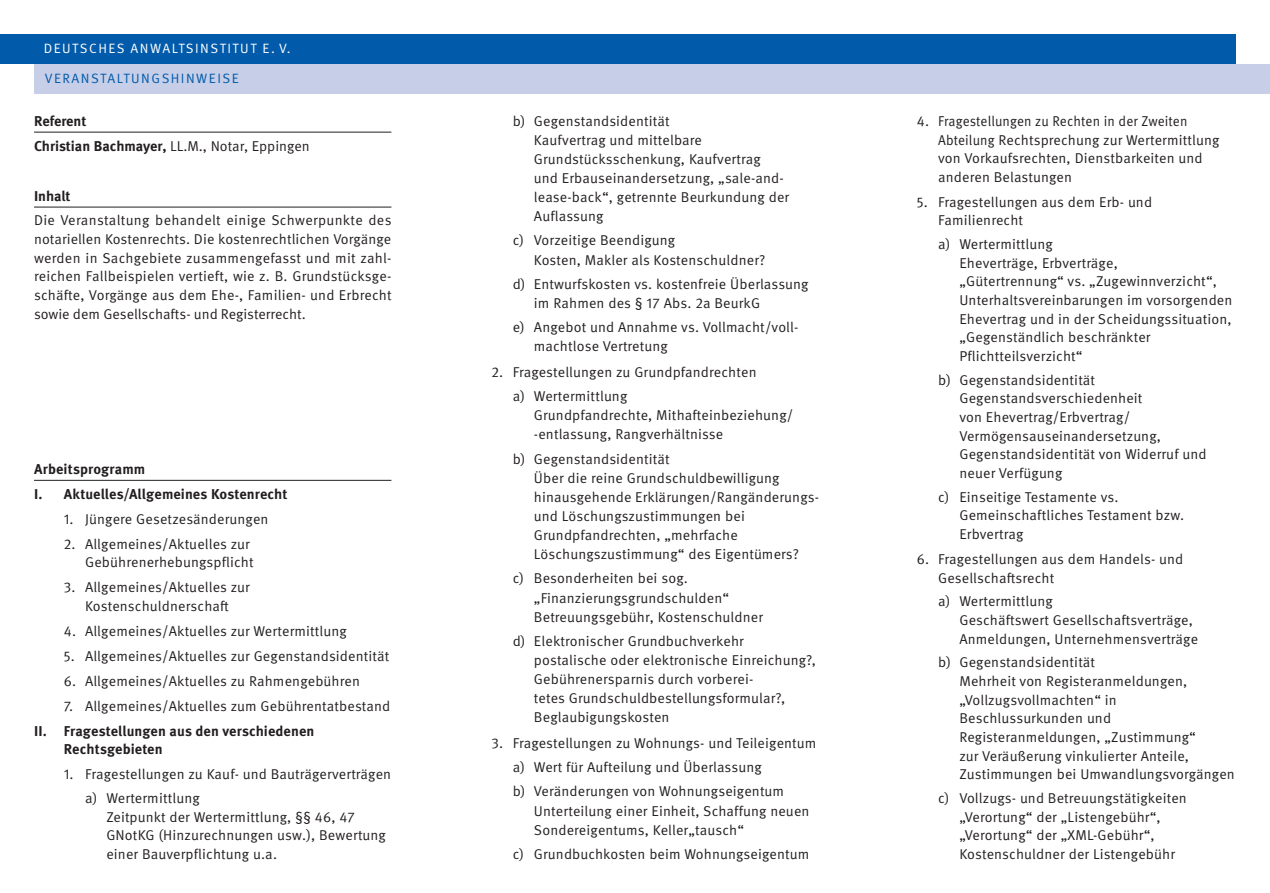
<style>
.page{position:relative;width:1270px;height:893px;background:#fff}
.page>*{position:absolute;margin:0;border:0;box-sizing:border-box;transform-origin:0 0}
.t1{font:14.25px/18.6px "Meta OT Norm";letter-spacing:.01em;color:#231f20}
.t2{font:700 14.25px/25px "Meta OT";letter-spacing:.005em;color:#231f20}
.t3{font:13.5px "Meta OT Norm";letter-spacing:.11em;color:#fff}
.t4{font:13.5px "Meta OT Norm";letter-spacing:.11em;color:#015aaa}
.s1{font-family:"Meta OT";font-weight:700}
</style>
<div class="page">
<div style="left:34px;top:64px;width:1235px;height:30px;background:#c7cee8"></div>
<div style="left:0;top:34px;width:1235px;height:30px;background:#015aaa"></div>
<hr style="left:34px;top:132px;width:357px;height:1px;background:#231f20">
<hr style="left:34px;top:207px;width:357px;height:1px;background:#231f20">
<hr style="left:34px;top:480px;width:357px;height:1px;background:#231f20">
<p class="t3" style="left:44px;top:40px;width:248px">DEUTSCHES ANWALTSINSTITUT E. V.</p>
<p class="t4" style="left:45px;top:70px;width:195px">VERANSTALTUNGSHINWEISE</p>
<p class="t2" style="left:34px;top:108px;width:54px">Referent</p>
<p class="t1" style="left:34px;top:136px;width:277px"><span class="s1">Christian Bachmayer,</span> LL.M., Notar, Eppingen</p>
<p class="t2" style="left:34px;top:183px;width:38px">Inhalt</p>
<p class="t1" style="left:34px;top:211px;width:359px;text-align:justify">Die Veranstaltung behandelt einige Schwerpunkte des notariellen Kostenrechts. Die kostenrechtlichen Vorgänge werden in Sachgebiete zusammengefasst und mit zahl&shy;reichen Fallbeispielen vertieft, wie z. B. Grundstücksge&shy;schäfte, Vorgänge aus dem Ehe-, Familien- und Erbrecht sowie dem Gesellschafts- und Registerrecht.</p>
<p class="t2" style="left:34px;top:456px;width:255px">Arbeitsprogramm<br>I. Aktuelles/Allgemeines Kostenrecht</p>
<p class="t1" style="left:64px;top:510px;width:206px">1. Jüngere Gesetzesänderungen</p>
<p class="t1" style="left:64px;top:535px;width:191px;text-align:right">2. Allgemeines/Aktuelles zur<br>Gebührenerhebungspflicht</p>
<p class="t1" style="left:64px;top:578px;width:187px;text-align:center">3. Allgemeines/Aktuelles zur<br>Kostenschuldnerschaft</p>
<p class="t1" style="left:64px;top:622px;width:284px">4. Allgemeines/Aktuelles zur Wertermittlung</p>
<p class="t1" style="left:64px;top:647px;width:327px">5. Allgemeines/Aktuelles zur Gegenstandsidentität</p>
<p class="t1" style="left:64px;top:672px;width:298px">6. Allgemeines/Aktuelles zu Rahmengebühren</p>
<p class="t1" style="left:64px;top:697px;width:328px">7. Allgemeines/Aktuelles zum Gebührentatbestand</p>
<p class="t2" style="left:64px;top:722px;width:252px;line-height:18.6px;text-indent:-30px">II. Fragestellungen aus den verschiedenen<br>Rechtsgebieten</p>
<p class="t1" style="left:85px;top:763px;width:307px;line-height:23.7px;text-indent:-21px">1. Fragestellungen zu Kauf- und Bauträgerverträgen a) Wertermittlung</p>
<p class="t1" style="left:106px;top:808px;width:281px">Zeitpunkt der Wertermittlung, §§ 46, 47<br>GNotKG (Hinzurechnungen usw.), Bewertung einer Bauverpflichtung u.a.</p>
<p class="t1" style="left:534px;top:111px;width:257px;line-height:19px;text-indent:-21px">b) Gegenstandsidentität<br>Kaufvertrag und mittelbare<br>Grundstücksschenkung, Kaufvertrag<br>und Erbauseinandersetzung, „sale-and&shy;lease-back“, getrennte Beurkundung der<br>Auflassung</p>
<p class="t1" style="left:534px;top:231px;width:233px;line-height:19px;text-indent:-21px">c) Vorzeitige Beendigung<br>Kosten, Makler als Kostenschuldner?</p>
<p class="t1" style="left:534px;top:275px;width:276px;line-height:19px;text-indent:-21px">d) Entwurfskosten vs. kostenfreie Überlassung im Rahmen des § 17 Abs. 2a BeurkG</p>
<p class="t1" style="left:534px;top:318px;width:266px;line-height:19px;text-indent:-21px">e) Angebot und Annahme vs. Vollmacht/voll&shy;machtlose Vertretung</p>
<p class="t1" style="left:512px;top:360px;width:245px;line-height:24.3px;text-indent:-21px">2. Fragestellungen zu Grundpfandrechten a) Wertermittlung</p>
<p class="t1" style="left:534px;top:406px;width:261px;line-height:19px">Grundpfandrechte, Mithafteinbeziehung/ -entlassung, Rangverhältnisse</p>
<p class="t1" style="left:534px;top:449px;width:286px;line-height:19px;text-indent:-21px">b) Gegenstandsidentität<br>Über die reine Grundschuldbewilligung hinausgehende Erklärungen/Rangänderungs&shy;und Löschungszustimmungen bei Grundpfandrechten, „mehrfache Löschungszustimmung“ des Eigentümers?</p>
<p class="t1" style="left:534px;top:569px;width:231px;line-height:19px;text-indent:-21px">c) Besonderheiten bei sog. „Finanzierungsgrundschulden“<br>Betreuungsgebühr, Kostenschuldner</p>
<p class="t1" style="left:534px;top:632px;width:283px;line-height:19px;text-indent:-21px">d) Elektronischer Grundbuchverkehr postalische oder elektronische Einreichung?, Gebührenersparnis durch vorberei-<br>tetes Grundschuldbestellungsformular?, Beglaubigungskosten</p>
<p class="t1" style="left:512px;top:731px;width:305px;line-height:24.3px;text-indent:-21px">3. Fragestellungen zu Wohnungs- und Teileigentum a) Wert für Aufteilung und Überlassung<br>b) Veränderungen von Wohnungseigentum</p>
<p class="t1" style="left:534px;top:801px;width:277px;line-height:19px">Unterteilung einer Einheit, Schaffung neuen<br>Sondereigentums, Keller„tausch“</p>
<p class="t1" style="left:512px;top:845px;width:298px">c) Grundbuchkosten beim Wohnungseigentum</p>
<p class="t1" style="left:938px;top:112px;width:283px;text-indent:-21px">4. Fragestellungen zu Rechten in der Zweiten Abteilung Rechtsprechung zur Wertermittlung von Vorkaufsrechten, Dienstbarkeiten und anderen Belastungen</p>
<p class="t1" style="left:938px;top:193px;width:215px;text-indent:-21px">5. Fragestellungen aus dem Erb- und<br>Familienrecht</p>
<p class="t1" style="left:959px;top:235px;width:274px;text-indent:-21px">a) Wertermittlung<br>Eheverträge, Erbverträge,<br>„Gütertrennung“ vs. „Zugewinnverzicht“, Unterhaltsvereinbarungen im vorsorgenden Ehevertrag und in der Scheidungssituation, „Gegenständlich beschränkter Pflichtteilsverzicht“</p>
<p class="t1" style="left:959px;top:371px;width:248px;text-indent:-21px">b) Gegenstandsidentität<br>Gegenstandsverschiedenheit<br>von Ehevertrag/Erbvertrag/<br>Vermögensauseinandersetzung,<br>Gegenstandsidentität von Widerruf und neuer Verfügung</p>
<p class="t1" style="left:959px;top:488px;width:226px;text-indent:-21px">c) Einseitige Testamente vs.<br>Gemeinschaftliches Testament bzw.<br>Erbvertrag</p>
<p class="t1" style="left:938px;top:550px;width:247px;text-indent:-21px">6. Fragestellungen aus dem Handels- und<br>Gesellschaftsrecht</p>
<p class="t1" style="left:959px;top:592px;width:240px;text-indent:-21px">a) Wertermittlung<br>Geschäftswert Gesellschaftsverträge,<br>Anmeldungen, Unternehmensverträge</p>
<p class="t1" style="left:959px;top:653px;width:277px;text-indent:-21px">b) Gegenstandsidentität<br>Mehrheit von Registeranmeldungen, „Vollzugsvollmachten“ in Beschlussurkunden und Registeranmeldungen, „Zustimmung“<br>zur Veräußerung vinkulierter Anteile, Zustimmungen bei Umwandlungsvorgängen</p>
<p class="t1" style="left:959px;top:789px;width:229px;text-indent:-21px">c) Vollzugs- und Betreuungstätigkeiten „Verortung“ der „Listengebühr“, „Verortung“ der „XML-Gebühr“, Kostenschuldner der Listengebühr</p>
</div>
